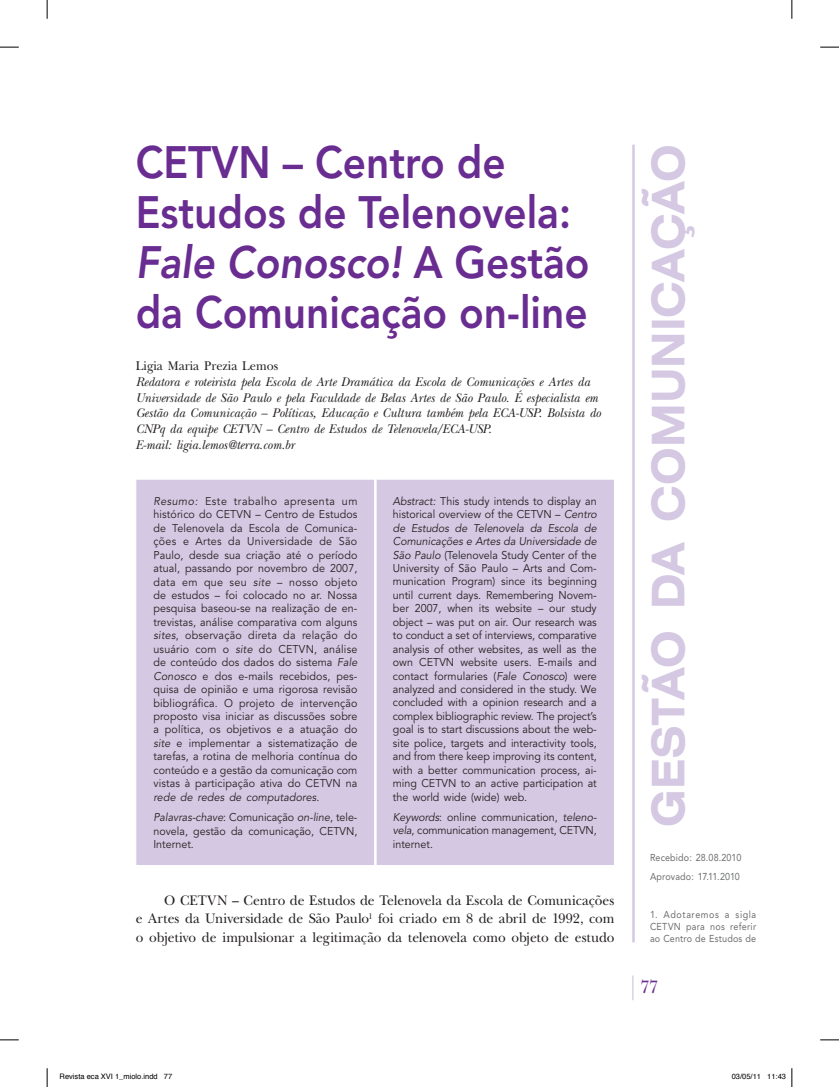
<style>
.page{position:relative;width:839px;height:1087px;background:#fff}
.page>*{position:absolute;margin:0;border:0;box-sizing:border-box;transform-origin:0 0}
.t1{font:800 45px/50px "Avenir";color:#692c91;scale:.9 1}
.t2{font:700 expanded 45px "Swiss 721 BT";color:#d4c8e2;scale:.88 1}
.t3{font:18.75px "New Baskerville";color:#692c91;scale:.9 1}
.t4{font:14.38px/18.1px "New Baskerville";letter-spacing:-.01em;color:#231f20;text-align:justify;scale:.95 1}
.t5{font:italic 13.12px/15.8px "New Baskerville";color:#231f20;scale:.95 1}
.t6{font:13.12px "New Baskerville";color:#231f20;scale:.95 1}
.t7{font:11.25px/13.4px "Avenir";color:#231f20;text-align:justify;scale:.95 1}
.t8{font:10px/12px "Avenir";letter-spacing:.02em;color:#6c6d70;scale:.9 1}
.t9{font:7.5px "Helvetica";color:#000}
.s1{font-style:italic}
</style>
<div class="page">
<hr style="left:632px;top:145px;width:2px;height:797px;background:#d4c8e2">
<svg style="left:632px;top:975px;width:1px;height:25px"></svg>
<div style="left:136px;top:479px;width:478px;height:386px;background:#d4c8e2;border:1px solid #fff"></div>
<hr style="left:374px;top:479px;width:2px;height:386px;background:#fff">
<svg style="left:0;top:46px;width:19px;height:2px"></svg>
<svg style="left:820px;top:46px;width:18px;height:2px"></svg>
<svg style="left:0;top:1039px;width:19px;height:1px"></svg>
<svg style="left:820px;top:1039px;width:18px;height:1px"></svg>
<svg style="left:46px;top:0;width:2px;height:19px"></svg>
<svg style="left:46px;top:1068px;width:2px;height:18px"></svg>
<svg style="left:791px;top:0;width:1px;height:19px"></svg>
<svg style="left:791px;top:1068px;width:1px;height:18px"></svg>
<h1 class="t1" style="left:136px;top:138px;width:505px">CETVN – Centro de<br>Estudos de Telenovela:<br><span class="s1">Fale Conosco!</span> A Gestão da Comunicação on-line</h1>
<p class="t6" style="left:136px;top:358px;width:152px">Ligia Maria Prezia Lemos</p>
<p class="t5" style="left:136px;top:374px;width:491px">Redatora e roteirista pela Escola de Arte Dramática da Escola de Comunicações e Artes da Universidade de São Paulo e pela Faculdade de Belas Artes de São Paulo. É especialista em Gestão da Comunicação – Políticas, Educação e Cultura também pela ECA-USP. Bolsista do CNPq da equipe CETVN – Centro de Estudos de Telenovela/ECA-USP.<br>E-mail: ligia.lemos@terra.com.br</p>
<p class="t7" style="left:153px;top:494px;width:216px"><span class="s1">Resumo:</span> Este trabalho apresenta um histórico do CETVN – Centro de Estudos de Telenovela da Escola de Comunica&shy;ções e Artes da Universidade de São Paulo, desde sua criação até o período atual, passando por novembro de 2007, data em que seu <span class="s1">site</span> – nosso objeto de estudos – foi colocado no ar. Nossa pesquisa baseou-se na realização de en&shy;trevistas, análise comparativa com alguns <span class="s1">sites</span>, observação direta da relação do usuário com o <span class="s1">site</span> do CETVN, análise de conteúdo dos dados do sistema <span class="s1">Fale Conosco</span> e dos e-mails recebidos, pes&shy;quisa de opinião e uma rigorosa revisão bibliográfica. O projeto de intervenção proposto visa iniciar as discussões sobre a política, os objetivos e a atuação do <span class="s1">site</span> e implementar a sistematização de tarefas, a rotina de melhoria contínua do conteúdo e a gestão da comunicação com vistas à participação ativa do CETVN na <span class="s1">rede de redes de computadores</span>.</p>
<p class="t7" style="left:153px;top:810px;width:216px"><span class="s1">Palavras-chave</span>: Comunicação <span class="s1">on-line</span>, tele&shy;novela, gestão da comunicação, CETVN, Internet.</p>
<p class="t7" style="left:393px;top:494px;width:216px"><span class="s1">Abstract:</span> This study intends to display an historical overview of the CETVN – <span class="s1">Centro de Estudos de Telenovela da Escola de Comunicações e Artes da Universidade de São Paulo</span> (Telenovela Study Center of the University of São Paulo – Arts and Com&shy;munication Program) since its beginning until current days. Remembering Novem&shy;ber 2007, when its website – our study object – was put on air. Our research was to conduct a set of interviews, comparative analysis of other websites, as well as the own CETVN website users. E-mails and contact formularies (<span class="s1">Fale Conosco</span>) were analyzed and considered in the study. We concluded with a opinion research and a complex bibliographic review. The project’s goal is to start discussions about the web&shy;site police, targets and interactivity tools, and from there keep improving its content, with a better communication process, ai&shy;ming CETVN to an active participation at the world wide (wide) web.</p>
<p class="t7" style="left:393px;top:810px;width:216px"><span class="s1">Keywords</span>: online communication, <span class="s1">teleno&shy;vela</span>, communication management, CETVN, internet.</p>
<p class="t4" style="left:136px;top:891px;width:505px;text-indent:28px">O CETVN – Centro de Estudos de Telenovela da Escola de Comunicações e Artes da Universidade de São Paulo<sup>1</sup> foi criado em 8 de abril de 1992, com o objetivo de impulsionar a legitimação da telenovela como objeto de estudo</p>
<h1 class="t2" style="left:641px;top:826px;width:776px;rotate:-90deg">gestão da comunicação</h1>
<p class="t8" style="left:649px;top:848px;width:103px;line-height:19.1px">Recebido: 28.08.2010<br>Aprovado: 17.11.2010</p>
<p class="t8" style="left:649px;top:908px;width:119px;text-align:justify">1. Adotaremos a sigla CETVN para nos referir ao Centro de Estudos de</p>
<h2 class="t3" style="left:640px;top:975px;width:21px">77</h2>
<p class="t9" style="left:60px;top:1070px;width:114px">Revista eca XVI 1_miolo.indd 77</p>
<p class="t9" style="left:731px;top:1070px;width:56px">03/05/11 11:43</p>
</div>
